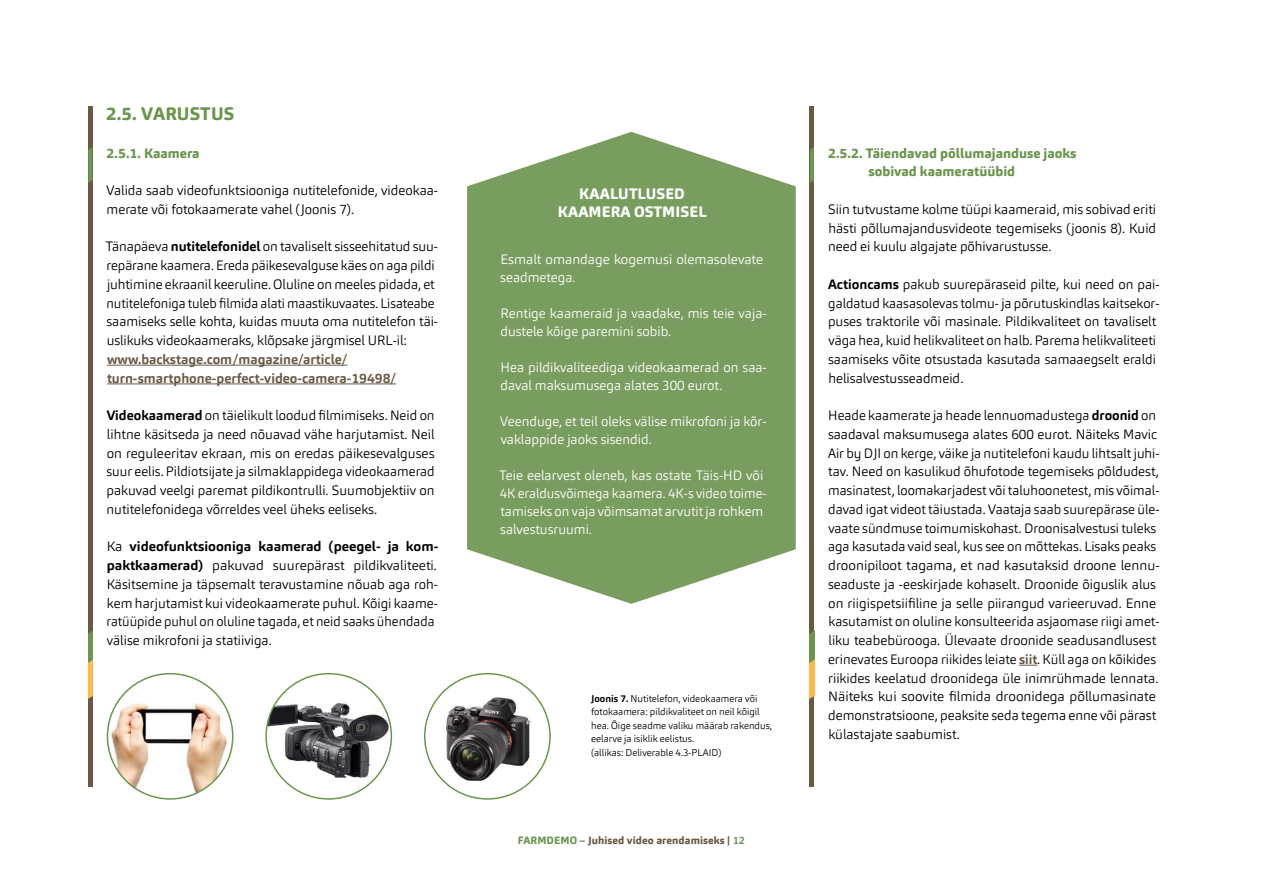
<style>
.page{position:relative;width:1263px;height:893px;background:#fff}
.page>*{position:absolute;margin:0;border:0;box-sizing:border-box;transform-origin:0 0}
.t1{font:800 18px "Carnas";color:#6c954f}
.t2{font:800 15px/18px "Carnas";letter-spacing:.01em;color:#fff;text-align:center}
.t3{font:300 13.5px/18.8px "Carnas";color:#000}
.t4{font:300 13.5px/18px "Carnas";color:#fff}
.t5{font:700 13.5px/18.8px "Carnas";color:#6a5945}
.t6{font:800 13.5px/18.8px "Carnas";color:#6c954f}
.t7{font:800 10.5px "Carnas";letter-spacing:.01em;color:#6a5945}
.t8{font:300 9.75px/13.5px "Carnas";color:#000}
.s1{font-weight:700}
.s2{color:#6c954f}
.s3{font-weight:700;color:#6c954f}
.s4{font-weight:700;color:#6a5945}
</style>
<div class="page">
<hr style="left:107px;top:365px;width:240px;height:1px;background:#6a5945">
<hr style="left:107px;top:384px;width:289px;height:1px;background:#6a5945">
<img style="left:107px;top:687px;width:126px;height:110px">
<img style="left:439px;top:686px;width:94px;height:95px">
<img style="left:266px;top:694px;width:123px;height:83px">
<svg style="left:467px;top:132px;width:329px;height:472px;background:#88a870"></svg>
<svg style="left:1019px;top:665px;width:18px;height:1px"></svg>
<hr style="left:810px;top:106px;width:4px;height:681px;background:#6a5945">
<svg style="left:810px;top:147px;width:4px;height:36px"></svg>
<svg style="left:810px;top:631px;width:4px;height:68px"></svg>
<hr style="left:88px;top:106px;width:4px;height:681px;background:#6a5945">
<svg style="left:88px;top:148px;width:4px;height:35px"></svg>
<svg style="left:88px;top:631px;width:4px;height:68px"></svg>
<h1 class="t1" style="left:106px;top:102px;width:130px">2.5. VARUSTUS</h1>
<p class="t6" style="left:107px;top:143px;width:94px">2.5.1. Kaamera</p>
<p class="t3" style="left:107px;top:181px;width:333px">Valida saab videofunktsiooniga nutitelefonide, videokaa&shy;merate või fotokaamerate vahel (Joonis 7).</p>
<p class="t3" style="left:105px;top:237px;width:334px">Tänapäeva <span class="s1">nutitelefonidel</span> on tavaliselt sisseehitatud suu&shy;repärane kaamera. Ereda päikesevalguse käes on aga pildi juhtimine ekraanil keeruline. Oluline on meeles pidada, et nutitelefoniga tuleb filmida alati maastikuvaates. Lisateabe saamiseks selle kohta, kuidas muuta oma nutitelefon täi&shy;uslikuks videokaameraks, klõpsake järgmisel URL-il:</p>
<p class="t5" style="left:107px;top:350px;width:291px">www.backstage.com/magazine/article/ turn-smartphone-perfect-video-camera-19498/</p>
<p class="t3" style="left:107px;top:406px;width:330px;text-align:justify"><span class="s1">Videokaamerad</span> on täielikult loodud filmimiseks. Neid on lihtne käsitseda ja need nõuavad vähe harjutamist. Neil on reguleeritav ekraan, mis on eredas päikesevalguses suur eelis. Pildiotsijate ja silmaklappidega videokaamerad pakuvad veelgi paremat pildikontrulli. Suumobjektiiv on nutitelefonidega võrreldes veel üheks eeliseks.</p>
<p class="t3" style="left:107px;top:537px;width:333px">Ka <span class="s1">videofunktsiooniga kaamerad (peegel- ja kom&shy;paktkaamerad)</span> pakuvad suurepärast pildikvaliteeti.<br>Käsitsemine ja täpsemalt teravustamine nõuab aga roh&shy;kem harjutamist kui videokaamerate puhul. Kõigi kaame&shy;ratüüpide puhul on oluline tagada, et neid saaks ühendada välise mikrofoni ja statiiviga.</p>
<p class="t2" style="left:558px;top:185px;width:151px">KAALUTLUSED<br>KAAMERA OSTMISEL</p>
<p class="t4" style="left:500px;top:250px;width:264px">Esmalt omandage kogemusi olemasolevate seadmetega.</p>
<p class="t4" style="left:500px;top:304px;width:268px">Rentige kaameraid ja vaadake, mis teie vaja&shy;dustele kõige paremini sobib.</p>
<p class="t4" style="left:500px;top:358px;width:268px">Hea pildikvaliteediga videokaamerad on saa&shy;daval maksumusega alates 300 eurot.</p>
<p class="t4" style="left:500px;top:412px;width:268px">Veenduge, et teil oleks välise mikrofoni ja kõr&shy;vaklappide jaoks sisendid.</p>
<p class="t4" style="left:499px;top:466px;width:269px">Teie eelarvest oleneb, kas ostate Täis-HD või 4K eraldusvõimega kaamera. 4K-s video toime&shy;tamiseks on vaja võimsamat arvutit ja rohkem salvestusruumi.</p>
<p class="t8" style="left:591px;top:691px;width:182px"><span class="s1">Joonis 7.</span> Nutitelefon, videokaamera või fotokaamera: pildikvaliteet on neil kõigil hea. Õige seadme valiku määrab rakendus, eelarve ja isiklik eelistus.<br>(allikas: Deliverable 4.3-PLAID)</p>
<p class="t7" style="left:518px;top:833px;width:228px"><span class="s2">FARMDEMO –</span> Juhised video arendamiseks | <span class="s3">12</span></p>
<p class="t6" style="left:868px;top:143px;width:209px;text-indent:-40px">2.5.2. Täiendavad põllumajanduse jaoks sobivad kaameratüübid</p>
<p class="t3" style="left:828px;top:200px;width:330px;text-align:justify">Siin tutvustame kolme tüüpi kaameraid, mis sobivad eriti hästi põllumajandusvideote tegemiseks (joonis 8). Kuid need ei kuulu algajate põhivarustusse.</p>
<p class="t3" style="left:828px;top:275px;width:333px"><span class="s1">Actioncams</span> pakub suurepäraseid pilte, kui need on pai&shy;galdatud kaasasolevas tolmu- ja põrutuskindlas kaitsekor&shy;puses traktorile või masinale. Pildikvaliteet on tavaliselt väga hea, kuid helikvaliteet on halb. Parema helikvaliteeti saamiseks võite otsustada kasutada samaaegselt eraldi helisalvestusseadmeid.</p>
<p class="t3" style="left:828px;top:406px;width:333px">Heade kaamerate ja heade lennuomadustega <span class="s1">droonid</span> on saadaval maksumusega alates 600 eurot. Näiteks Mavic Air by DJI on kerge, väike ja nutitelefoni kaudu lihtsalt juhi&shy;tav. Need on kasulikud õhufotode tegemiseks põldudest, masinatest, loomakarjadest või taluhoonetest, mis võimal&shy;davad igat videot täiustada. Vaataja saab suurepärase üle&shy;vaate sündmuse toimumiskohast. Droonisalvestusi tuleks aga kasutada vaid seal, kus see on mõttekas. Lisaks peaks droonipiloot tagama, et nad kasutaksid droone lennu&shy;seaduste ja -eeskirjade kohaselt. Droonide õiguslik alus on riigispetsiifiline ja selle piirangud varieeruvad. Enne kasutamist on oluline konsulteerida asjaomase riigi amet&shy;liku teabebürooga. Ülevaate droonide seadusandlusest erinevates Euroopa riikides leiate <span class="s4">siit</span>. Küll aga on kõikides riikides keelatud droonidega üle inimrühmade lennata.<br>Näiteks kui soovite filmida droonidega põllumasinate demonstratsioone, peaksite seda tegema enne või pärast külastajate saabumist.</p>
</div>
